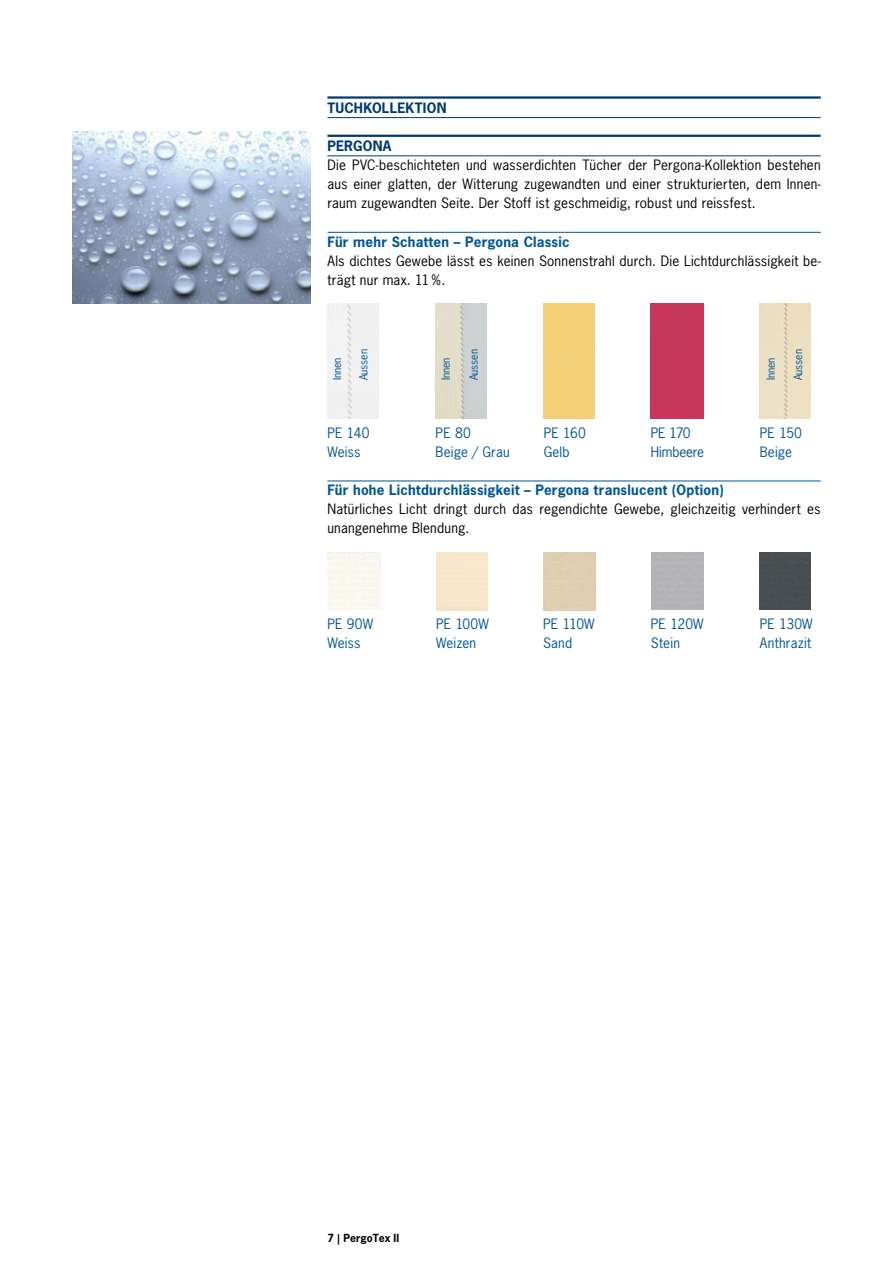
<style>
.page{position:relative;width:893px;height:1263px;background:#fff}
.page>*{position:absolute;margin:0;border:0;box-sizing:border-box;transform-origin:0 0}
.t1{font:13.5px/19.2px "News Gothic";letter-spacing:.015em;color:#000}
.t2{font:13.5px/19.2px "News Gothic";letter-spacing:.01em;color:#005596}
.t3{font:700 13.5px "News Gothic";letter-spacing:.02em;color:#005596}
.t4{font:700 13.5px "News Gothic";letter-spacing:.015em;color:#003a6d}
.t5{font:13.5px/19.2px "News Gothic";letter-spacing:-.015em;color:#005596}
.t6{font:10.5px "News Gothic";letter-spacing:-.005em;color:#005596}
.t7{font:700 10.5px "News Gothic";color:#000}
</style>
<div class="page">
<img style="left:72px;top:132px;width:238px;height:172px">
<div style="left:327px;top:304px;width:51px;height:115px;background:#f1f1f1"></div>
<div style="left:760px;top:304px;width:51px;height:115px;background:#ecdfc4"></div>
<img style="left:436px;top:304px;width:51px;height:115px">
<div style="left:651px;top:304px;width:53px;height:115px;background:#c7365d"></div>
<div style="left:760px;top:553px;width:51px;height:56px;background:#494f52"></div>
<hr style="left:327px;top:96px;width:494px;height:3px;background:#003a6d">
<hr style="left:327px;top:117px;width:494px;height:1px;background:#003a6d">
<hr style="left:327px;top:135px;width:494px;height:2px;background:#003a6d">
<hr style="left:327px;top:156px;width:494px;height:1px;background:#003a6d">
<hr style="left:327px;top:232px;width:494px;height:1px;background:#005596">
<hr style="left:327px;top:481px;width:494px;height:1px;background:#005596">
<p class="t4" style="left:327px;top:99px;width:121px">TUCHKOLLEKTION</p>
<p class="t4" style="left:327px;top:137px;width:66px">PERGONA</p>
<p class="t1" style="left:327px;top:155px;width:495px;text-align:justify">Die PVC-beschichteten und wasserdichten Tücher der Pergona-Kollektion bestehen aus einer glatten, der Witterung zugewandten und einer strukturierten, dem Innen&shy;raum zugewandten Seite. Der Stoff ist geschmeidig, robust und reissfest.</p>
<p class="t3" style="left:327px;top:233px;width:244px">Für mehr Schatten – Pergona Classic</p>
<p class="t1" style="left:327px;top:251px;width:495px">Als dichtes Gewebe lässt es keinen Sonnenstrahl durch. Die Lichtdurchlässigkeit be&shy;trägt nur max. 11%.</p>
<p class="t6" style="left:330px;top:380px;width:25px;rotate:-90deg">Innen</p>
<p class="t6" style="left:357px;top:380px;width:33px;rotate:-90deg">Aussen</p>
<p class="t6" style="left:439px;top:380px;width:25px;rotate:-90deg">Innen</p>
<p class="t6" style="left:467px;top:380px;width:33px;rotate:-90deg">Aussen</p>
<p class="t6" style="left:764px;top:380px;width:25px;rotate:-90deg">Innen</p>
<p class="t6" style="left:792px;top:380px;width:33px;rotate:-90deg">Aussen</p>
<p class="t2" style="left:327px;top:423px;width:44px">PE 140<br>Weiss</p>
<p class="t2" style="left:760px;top:423px;width:44px">PE 150<br>Beige</p>
<p class="t2" style="left:436px;top:423px;width:76px">PE 80<br>Beige / Grau</p>
<p class="t2" style="left:544px;top:423px;width:44px">PE 160<br>Gelb</p>
<p class="t5" style="left:651px;top:423px;width:55px">PE 170<br>Himbeere</p>
<p class="t3" style="left:327px;top:481px;width:398px">Für hohe Lichtdurchlässigkeit – Pergona translucent (Option)</p>
<p class="t1" style="left:327px;top:500px;width:495px">Natürliches Licht dringt durch das regendichte Gewebe, gleichzeitig verhindert es unangenehme Blendung.</p>
<p class="t2" style="left:327px;top:614px;width:47px">PE 90W<br>Weiss</p>
<p class="t2" style="left:543px;top:614px;width:53px">PE 110W<br>Sand</p>
<p class="t2" style="left:436px;top:614px;width:54px">PE 100W<br>Weizen</p>
<p class="t2" style="left:760px;top:614px;width:54px">PE 130W<br>Anthrazit</p>
<p class="t2" style="left:651px;top:614px;width:54px">PE 120W<br>Stein</p>
<p class="t7" style="left:327px;top:1231px;width:73px">7 | PergoTex II</p>
</div>
